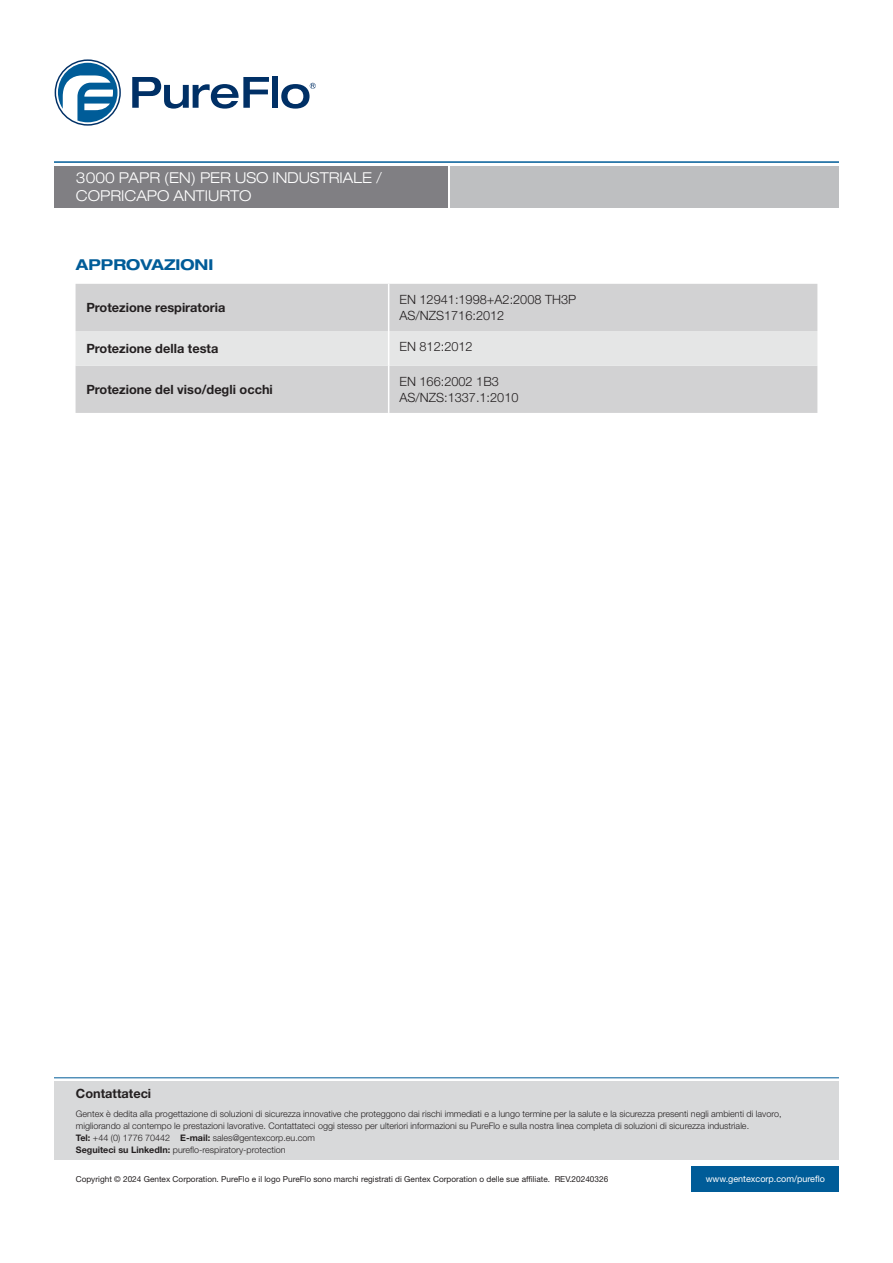
<style>
.page{position:relative;width:893px;height:1263px;background:#fff}
.page>*{position:absolute;margin:0;border:0;box-sizing:border-box;transform-origin:0 0}
.t1{font:300 expanded 15px/18px "Helvetica Neue LT Std";color:#fff}
.t2{font:700 expanded 15px "Helvetica Neue LT Std";color:#005c98}
.End_Notes{font:300 12.75px "Helvetica Neue LT Std";color:#231f20}
.End_Notes-2{font:700 12.75px "Helvetica Neue LT Std";color:#231f20}
.Contact_Us_Copy{font:700 12.75px "Helvetica Neue LT Std";color:#231f20}
.Contact_Us_Copy-2{font:300 9px/12px "Helvetica Neue LT Std";color:#231f20}
.t3{font:9px "Helvetica Neue LT Std";color:#fff}
.t4{font:8.25px "Helvetica Neue LT Std";color:#231f20}
.s1{font-weight:700}
</style>
<div class="page">
<div style="left:54px;top:1081px;width:785px;height:79px;background:#d8d9da"></div>
<hr style="left:54px;top:1077px;width:785px;height:1px;background:#005c98">
<div style="left:54px;top:166px;width:394px;height:42px;background:#807f83"></div>
<div style="left:451px;top:166px;width:388px;height:42px;background:#bebfc1"></div>
<hr style="left:54px;top:161px;width:785px;height:2px;background:#005c98">
<div style="left:692px;top:1166px;width:147px;height:25px;background:#005c98"></div>
<div style="left:76px;top:284px;width:741px;height:129px;background:#d2d2d3"></div>
<div style="left:76px;top:331px;width:741px;height:35px;background:#e5e6e6"></div>
<hr style="left:388px;top:284px;width:1px;height:47px;background:#fff">
<hr style="left:388px;top:331px;width:1px;height:35px;background:#fff">
<hr style="left:388px;top:366px;width:1px;height:47px;background:#fff">
<div style="left:55px;top:59px;width:66px;height:67px;border:1px solid #003066;border-radius:50%"></div>
<svg style="left:58px;top:63px;width:60px;height:59px"></svg>
<svg style="left:132px;top:77px;width:137px;height:32px"></svg>
<div style="left:272px;top:76px;width:6px;height:32px;background:#003066"></div>
<svg style="left:281px;top:83px;width:35px;height:26px"></svg>
<p class="t1" style="left:76px;top:169px;width:307px">3000 PAPR (EN) PER USO INDUSTRIALE /<br>COPRICAPO ANTIURTO</p>
<p class="t2" style="left:76px;top:256px;width:139px">APPROVAZIONI</p>
<p class="End_Notes-2" style="left:86px;top:299px;width:141px">Protezione respiratoria</p>
<p class="End_Notes" style="left:399px;top:291px;width:178px">EN 12941:1998+A2:2008 TH3P</p>
<p class="End_Notes" style="left:399px;top:308px;width:106px">AS/NZS1716:2012</p>
<p class="End_Notes-2" style="left:86px;top:340px;width:133px">Protezione della testa</p>
<p class="End_Notes" style="left:399px;top:339px;width:75px">EN 812:2012</p>
<p class="End_Notes-2" style="left:86px;top:381px;width:188px">Protezione del viso/degli occhi</p>
<p class="End_Notes" style="left:399px;top:373px;width:101px">EN 166:2002 1B3</p>
<p class="End_Notes" style="left:399px;top:390px;width:121px">AS/NZS:1337.1:2010</p>
<p class="Contact_Us_Copy" style="left:76px;top:1085px;width:77px">Contattateci</p>
<p class="Contact_Us_Copy-2" style="left:76px;top:1107px;width:707px">Gentex è dedita alla progettazione di soluzioni di sicurezza innovative che proteggono dai rischi immediati e a lungo termine per la salute e la sicurezza presenti negli ambienti di lavoro, migliorando al contempo le prestazioni lavorative. Contattateci oggi stesso per ulteriori informazioni su PureFlo e sulla nostra linea completa di soluzioni di sicurezza industriale.<br><span class="s1">Tel:</span> +44 (0) 1776 70442 <span class="s1">E-mail:</span> sales@gentexcorp.eu.com<br><span class="s1">Seguiteci su LinkedIn:</span> pureflo-respiratory-protection</p>
<p class="t4" style="left:76px;top:1174px;width:534px">Copyright © 2024 Gentex Corporation. PureFlo e il logo PureFlo sono marchi registrati di Gentex Corporation o delle sue affiliate. REV.20240326</p>
<p class="t3" style="left:706px;top:1173px;width:121px">www.gentexcorp.com/pureflo</p>
</div>
